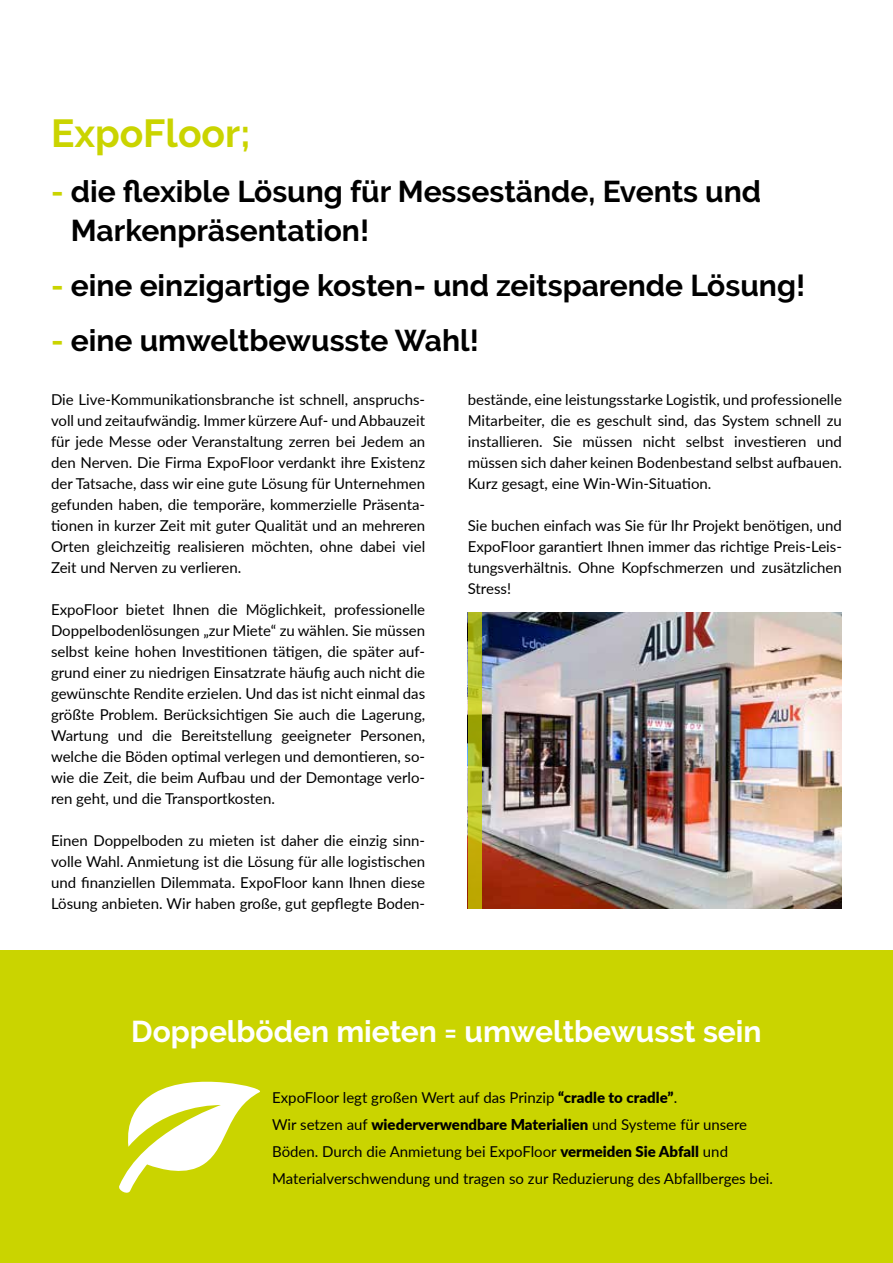
<style>
.page{position:relative;width:893px;height:1263px;background:#fff}
.page>*{position:absolute;margin:0;border:0;box-sizing:border-box;transform-origin:0 0}
.t1{font:700 39px "Raleway";color:#cad400}
.t2{font:700 30px/39.6px "Raleway";color:#000}
.t3{font:700 30px "Raleway";color:#fff}
.t4{font:15px/21px "Lato";color:#000;text-align:justify}
.s1{color:#cad400}
.s2{font-weight:900}
</style>
<div class="page">
<div style="left:0;top:951px;width:893px;height:312px;background:#cad400"></div>
<img style="left:481px;top:612px;width:361px;height:297px">
<svg style="left:468px;top:612px;width:13px;height:297px;background:#b6b81c"></svg>
<svg style="left:119px;top:1081px;width:141px;height:112px"></svg>
<h1 class="t1" style="left:51px;top:111px;width:201px">ExpoFloor;</h1>
<h2 class="t2" style="left:71px;top:172px;width:692px;text-indent:-20px"><span class="s1">-</span> die flexible Lösung für Messestände, Events und<br>Markenpräsentation!</h2>
<h2 class="t2" style="left:51px;top:266px;width:756px"><span class="s1">-</span> eine einzigartige kosten- und zeitsparende Lösung!</h2>
<h2 class="t2" style="left:51px;top:320px;width:429px"><span class="s1">-</span> eine umweltbewusste Wahl!</h2>
<p class="t4" style="left:51px;top:388px;width:376px">Die Live-Kommunikationsbranche ist schnell, anspruchs&shy;voll und zeitaufwändig. Immer kürzere Auf- und Abbauzeit für jede Messe oder Veranstaltung zerren bei Jedem an den Nerven. Die Firma ExpoFloor verdankt ihre Existenz der Tatsache, dass wir eine gute Lösung für Unternehmen gefunden haben, die temporäre, kommerzielle Präsenta&shy;tionen in kurzer Zeit mit guter Qualität und an mehreren Orten gleichzeitig realisieren möchten, ohne dabei viel Zeit und Nerven zu verlieren.</p>
<p class="t4" style="left:51px;top:598px;width:376px">ExpoFloor bietet Ihnen die Möglichkeit, professionelle Doppelbodenlösungen „zur Miete“ zu wählen. Sie müssen selbst keine hohen Investitionen tätigen, die später auf&shy;grund einer zu niedrigen Einsatzrate häufig auch nicht die gewünschte Rendite erzielen. Und das ist nicht einmal das größte Problem. Berücksichtigen Sie auch die Lagerung, Wartung und die Bereitstellung geeigneter Personen, welche die Böden optimal verlegen und demontieren, so&shy;wie die Zeit, die beim Aufbau und der Demontage verlo&shy;ren geht, und die Transportkosten.</p>
<p class="t4" style="left:51px;top:829px;width:376px">Einen Doppelboden zu mieten ist daher die einzig sinn&shy;volle Wahl. Anmietung ist die Lösung für alle logistischen und finanziellen Dilemmata. ExpoFloor kann Ihnen diese Lösung anbieten. Wir haben große, gut gepflegte Boden-</p>
<p class="t4" style="left:468px;top:388px;width:376px">bestände, eine leistungsstarke Logistik, und professionelle Mitarbeiter, die es geschult sind, das System schnell zu installieren. Sie müssen nicht selbst investieren und müssen sich daher keinen Bodenbestand selbst aufbauen.<br>Kurz gesagt, eine Win-Win-Situation.</p>
<p class="t4" style="left:468px;top:514px;width:376px">Sie buchen einfach was Sie für Ihr Projekt benötigen, und ExpoFloor garantiert Ihnen immer das richtige Preis-Leis&shy;tungsverhältnis. Ohne Kopfschmerzen und zusätzlichen Stress!</p>
<h2 class="t3" style="left:131px;top:1014px;width:632px">Doppelböden mieten = umweltbewusst sein</h2>
<p class="t4" style="left:272px;top:1083px;width:502px;line-height:27px;text-align:left">ExpoFloor legt großen Wert auf das Prinzip <span class="s2">“cradle to cradle”</span>.<br>Wir setzen auf <span class="s2">wiederverwendbare Materialien</span> und Systeme für unsere Böden. Durch die Anmietung bei ExpoFloor <span class="s2">vermeiden Sie Abfall</span> und Materialverschwendung und tragen so zur Reduzierung des Abfallberges bei.</p>
</div>
